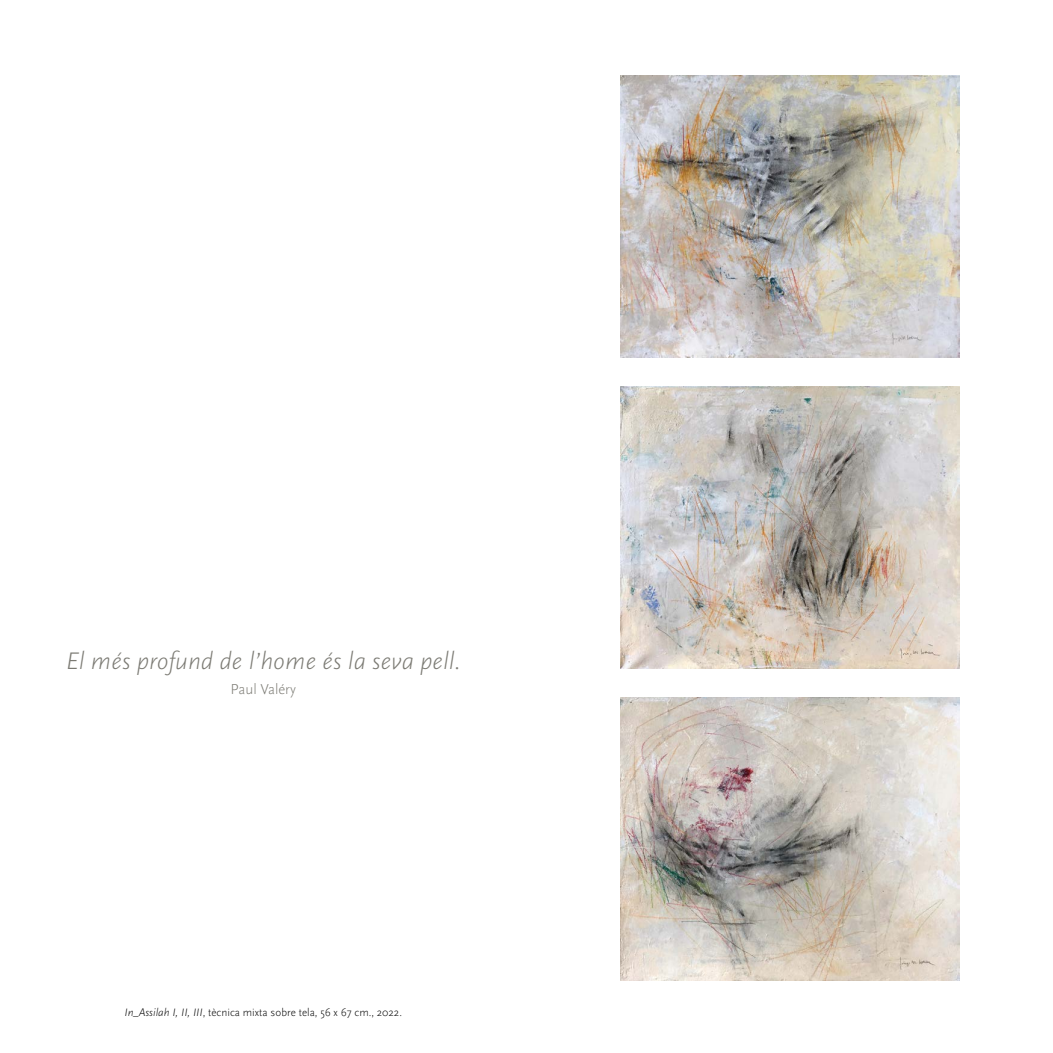
<style>
.page{position:relative;width:1053px;height:1053px;background:#fff}
.page>*{position:absolute;margin:0;border:0;box-sizing:border-box;transform-origin:0 0}
.t1{font:italic 300 25px "Scala Sans";color:#7b7a73}
.t2{font:300 15px "Scala Sans";color:#7b7a73}
.t3{font:300 11.25px "Scala Sans";color:#000}
.s1{font-style:italic}
</style>
<div class="page">
<img style="left:620px;top:75px;width:339px;height:282px">
<img style="left:620px;top:697px;width:339px;height:283px">
<img style="left:620px;top:386px;width:339px;height:282px">
<h1 class="t1" style="left:66px;top:647px;width:396px">El més profund de l’home és la seva pell.</h1>
<h2 class="t2" style="left:230px;top:681px;width:67px">Paul Valéry</h2>
<p class="t3" style="left:124px;top:1006px;width:279px"><span class="s1">In_Assilah I, II, III</span>, tècnica mixta sobre tela, 56 x 67 cm., 2022.</p>
</div>
